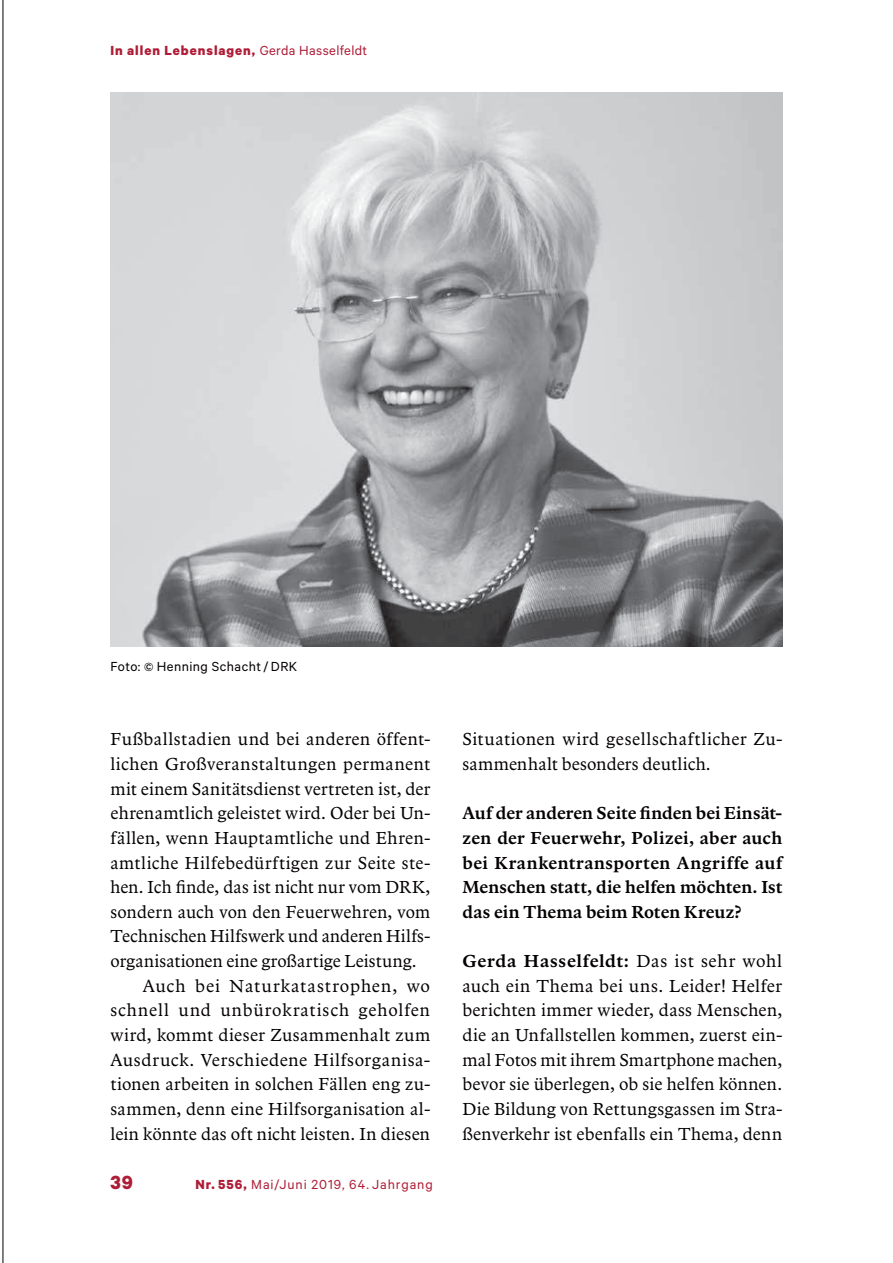
<style>
.page{position:relative;width:893px;height:1263px;background:#fff}
.page>*{position:absolute;margin:0;border:0;box-sizing:border-box;transform-origin:0 0}
.t1{font:700 21.45px "Calibre";color:#ae1d37}
.t2{font:18px/24.6px "Arbesco DT";letter-spacing:.02em;color:#040000}
.t3{font:600 18px/24.6px "Arbesco DT";letter-spacing:.005em;color:#040000;text-align:justify}
.t4{font:18px "Arbesco DT";letter-spacing:.05em;color:#040000}
.t5{font:18px "Arbesco DT";letter-spacing:.04em;color:#040000}
.t6{font:18px "Arbesco DT";color:#040000}
.t7{font:700 14.85px "Calibre";letter-spacing:.065em;color:#ae1d37}
.t8{font:14.85px "Calibre";letter-spacing:.06em;color:#ae1d37}
.t9{font:14.85px "Calibre";letter-spacing:.03em;color:#040000}
.s1{font-weight:400}
.s2{font-size:13.2px}
.s3{font-weight:700}
.s4{font-weight:600}
</style>
<div class="page">
<img style="left:110px;top:92px;width:672px;height:555px">
<hr style="left:3px;top:0;width:1px;height:1263px;background:#040000">
<p class="t7" style="left:110px;top:42px;width:258px">In allen Lebenslagen, <span class="s1">Gerda Hasselfeldt</span></p>
<p class="t9" style="left:110px;top:662px;width:188px">Foto: <span class="s2">©</span> Henning Schacht / DRK</p>
<p class="t2" style="left:110px;top:728px;width:321px">Fußballstadien und bei anderen öffent-</p>
<p class="t2" style="left:110px;top:753px;width:321px">lichen Großveranstaltungen permanent</p>
<p class="t2" style="left:110px;top:778px;width:321px">mit einem Sanitätsdienst vertreten ist, der</p>
<p class="t2" style="left:110px;top:802px;width:321px">ehrenamtlich geleistet wird. Oder bei Un-</p>
<p class="t2" style="left:110px;top:827px;width:321px">fällen, wenn Hauptamtliche und Ehren-</p>
<p class="t2" style="left:110px;top:851px;width:321px">amtliche Hilfebedürftigen zur Seite ste-</p>
<p class="t6" style="left:110px;top:880px;width:321px">hen. Ich finde, das ist nicht nur vom DRK,</p>
<p class="t2" style="left:110px;top:901px;width:321px">sondern auch von den Feuerwehren, vom</p>
<p class="t2" style="left:110px;top:925px;width:321px">Technischen Hilfswerk und anderen Hilfs-</p>
<p class="t2" style="left:110px;top:950px;width:308px">organisationen eine großartige Leistung.</p>
<p class="t4" style="left:143px;top:979px;width:289px">Auch bei Naturkatastrophen, wo</p>
<p class="t4" style="left:110px;top:1004px;width:321px">schnell und unbürokratisch geholfen</p>
<p class="t2" style="left:110px;top:1024px;width:321px">wird, kommt dieser Zusammenhalt zum</p>
<p class="t5" style="left:110px;top:1053px;width:321px">Ausdruck. Verschiedene Hilfsorganisa-</p>
<p class="t2" style="left:110px;top:1073px;width:321px">tionen arbeiten in solchen Fällen eng zu-</p>
<p class="t2" style="left:110px;top:1098px;width:321px">sammen, denn eine Hilfsorganisation al-</p>
<p class="t2" style="left:110px;top:1123px;width:321px">lein könnte das oft nicht leisten. In diesen</p>
<p class="t1" style="left:110px;top:1169px;width:24px">39</p>
<p class="t8" style="left:195px;top:1179px;width:239px"><span class="s3">Nr. 556,</span> Mai/Juni 2019, 64. Jahrgang</p>
<p class="t2" style="left:462px;top:728px;width:321px">Situationen wird gesellschaftlicher Zu&shy;sammenhalt besonders deutlich.</p>
<p class="t3" style="left:462px;top:802px;width:321px">Auf der anderen Seite finden bei Einsät&shy;zen der Feuerwehr, Polizei, aber auch bei Krankentransporten Angriffe auf Menschen statt, die helfen möchten. Ist das ein Thema beim Roten Kreuz?</p>
<p class="t2" style="left:462px;top:950px;width:321px;text-align:justify"><span class="s4">Gerda Hasselfeldt:</span> Das ist sehr wohl auch ein Thema bei uns. Leider! Helfer berichten immer wieder, dass Menschen, die an Unfallstellen kommen, zuerst ein&shy;mal Fotos mit ihrem Smartphone machen, bevor sie überlegen, ob sie helfen können.<br>Die Bildung von Rettungsgassen im Stra&shy;ßenverkehr ist ebenfalls ein Thema, denn</p>
</div>
